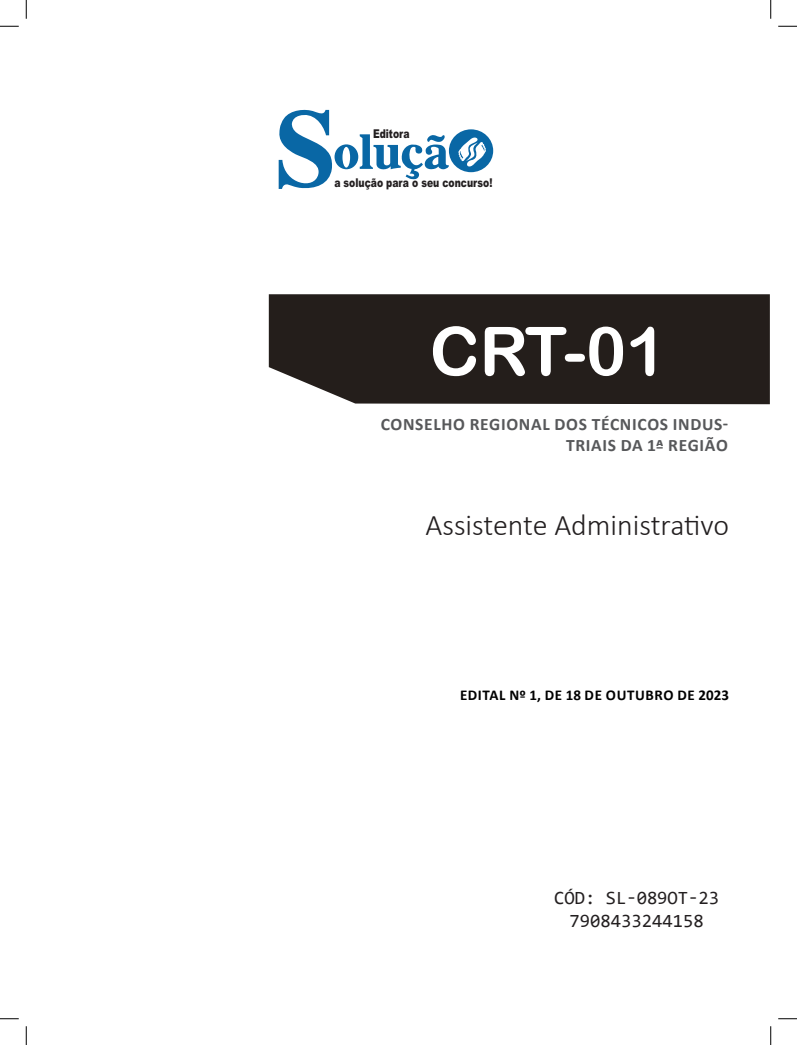
<style>
.page{position:relative;width:797px;height:1045px;background:#fff}
.page>*{position:absolute;margin:0;border:0;box-sizing:border-box;transform-origin:0 0}
.TÍTULO_MATÉRIA{font:67.5px "Arial Rounded MT Bold";color:#fff}
.CARGO{font:300 30px "Calibri";color:#231f20}
.SKU_CÓD{font:18.75px "Consolas";color:#231f20}
.SUBTÍTULO{font:700 17.5px/21px "Calibri";letter-spacing:.04em;color:#57585a;text-align:right}
.EDITAL{font:700 15px "Calibri";letter-spacing:.04em;color:#000}
.t1{font:900 12.12px "Arial";color:#231f20;scale:.76 1}
</style>
<div class="page">
<div style="left:269px;top:294px;width:500px;height:110px;background:#241e1b"></div>
<svg style="left:279px;top:110px;width:214px;height:79px"></svg>
<svg style="left:0;top:25px;width:19px;height:2px"></svg>
<svg style="left:778px;top:25px;width:19px;height:2px"></svg>
<svg style="left:0;top:1018px;width:19px;height:1px"></svg>
<svg style="left:778px;top:1018px;width:19px;height:1px"></svg>
<svg style="left:25px;top:0;width:2px;height:19px"></svg>
<svg style="left:25px;top:1026px;width:2px;height:19px"></svg>
<svg style="left:770px;top:0;width:1px;height:19px"></svg>
<svg style="left:770px;top:1026px;width:1px;height:19px"></svg>
<p class="t1" style="left:373px;top:125px;width:50px">Editora</p>
<p class="t1" style="left:334px;top:174px;width:210px">a solução para o seu concurso!</p>
<p class="TÍTULO_MATÉRIA" style="left:429px;top:311px;width:238px">CRT-01</p>
<p class="SUBTÍTULO" style="left:381px;top:413px;width:349px">CONSELHO REGIONAL DOS TÉCNICOS INDUS-<br>TRIAIS DA 1ª REGIÃO</p>
<p class="CARGO" style="left:425px;top:507px;width:305px">Assistente Administrativo</p>
<p class="EDITAL" style="left:460px;top:685px;width:270px">EDITAL Nº 1, DE 18 DE OUTUBRO DE 2023</p>
<p class="SKU_CÓD" style="left:554px;top:885px;width:166px">CÓD: SL-089OT-23</p>
<p class="SKU_CÓD" style="left:569px;top:907px;width:136px">7908433244158</p>
</div>
